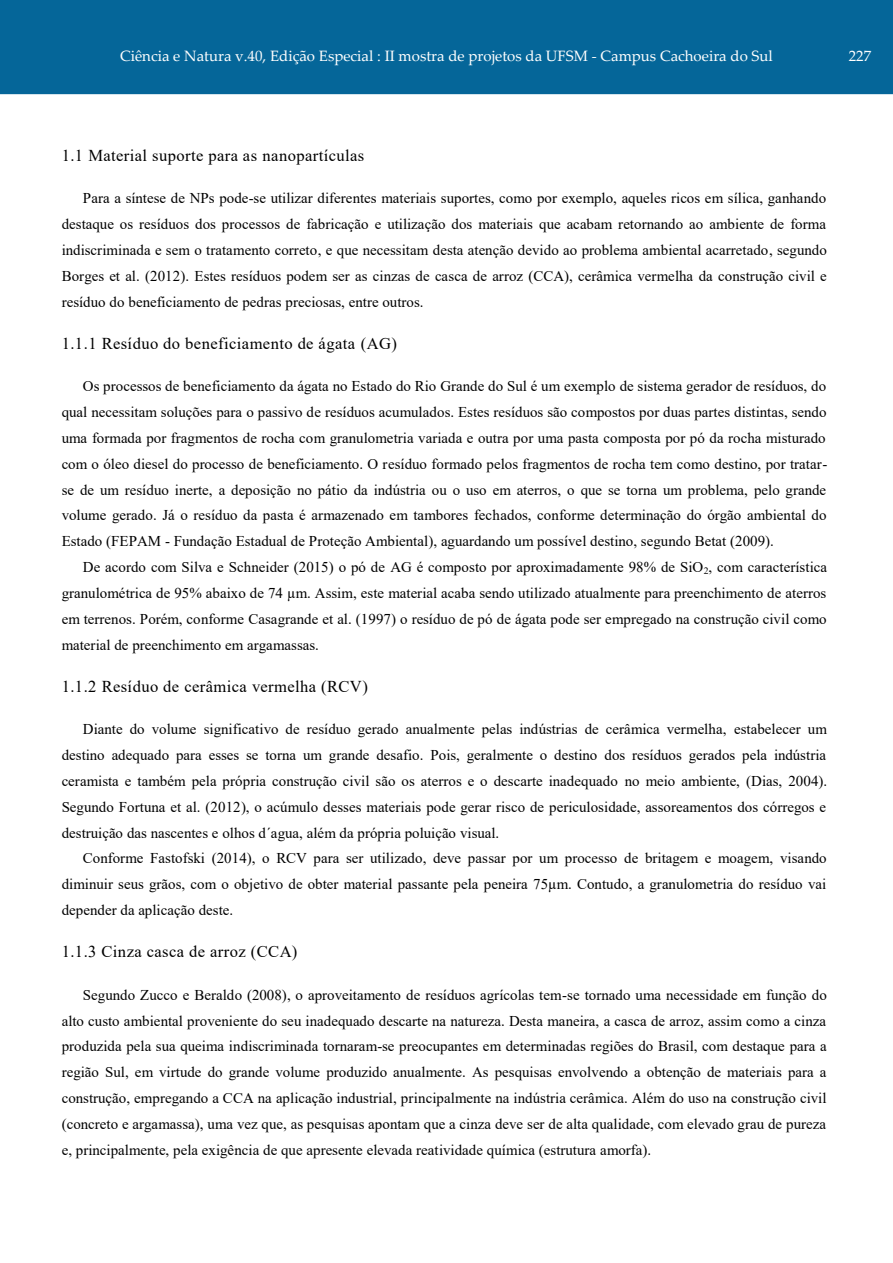
<style>
.page{position:relative;width:893px;height:1263px;background:#fff}
.page>*{position:absolute;margin:0;border:0;box-sizing:border-box;transform-origin:0 0}
.t1{font:16.5px "Times New Roman";letter-spacing:.02em;color:#000}
.t2{font:15px/26px "Times New Roman";color:#000;text-align:justify}
.t3{font:15px "Palatino Linotype";color:#fff}
</style>
<div class="page">
<div style="left:0;top:0;width:893px;height:94px;background:#056699"></div>
<p class="t3" style="left:120px;top:45px;width:654px">Ciência e Natura v.40, Edição Especial : II mostra de projetos da UFSM - Campus Cachoeira do Sul</p>
<p class="t3" style="left:849px;top:45px;width:24px">227</p>
<p class="t1" style="left:62px;top:144px;width:304px">1.1 Material suporte para as nanopartículas</p>
<p class="t2" style="left:62px;top:185px;width:767px;text-indent:21px">Para a síntese de NPs pode-se utilizar diferentes materiais suportes, como por exemplo, aqueles ricos em sílica, ganhando destaque os resíduos dos processos de fabricação e utilização dos materiais que acabam retornando ao ambiente de forma indiscriminada e sem o tratamento correto, e que necessitam desta atenção devido ao problema ambiental acarretado, segundo Borges et al. (2012). Estes resíduos podem ser as cinzas de casca de arroz (CCA), cerâmica vermelha da construção civil e resíduo do beneficiamento de pedras preciosas, entre outros.</p>
<p class="t1" style="left:62px;top:331px;width:337px">1.1.1 Resíduo do beneficiamento de ágata (AG)</p>
<p class="t2" style="left:83px;top:372px;width:745px">Os processos de beneficiamento da ágata no Estado do Rio Grande do Sul é um exemplo de sistema gerador de resíduos, do</p>
<p class="t2" style="left:62px;top:398px;width:766px">qual necessitam soluções para o passivo de resíduos acumulados. Estes resíduos são compostos por duas partes distintas, sendo</p>
<p class="t2" style="left:62px;top:424px;width:766px">uma formada por fragmentos de rocha com granulometria variada e outra por uma pasta composta por pó da rocha misturado</p>
<p class="t2" style="left:62px;top:450px;width:767px">com o óleo diesel do processo de beneficiamento. O resíduo formado pelos fragmentos de rocha tem como destino, por tratar-</p>
<p class="t2" style="left:62px;top:476px;width:766px">se de um resíduo inerte, a deposição no pátio da indústria ou o uso em aterros, o que se torna um problema, pelo grande</p>
<p class="t2" style="left:62px;top:502px;width:766px">volume gerado. Já o resíduo da pasta é armazenado em tambores fechados, conforme determinação do órgão ambiental do</p>
<p class="t2" style="left:62px;top:528px;width:714px">Estado (FEPAM - Fundação Estadual de Proteção Ambiental), aguardando um possível destino, segundo Betat (2009).</p>
<p class="t2" style="left:83px;top:554px;width:746px">De acordo com Silva e Schneider (2015) o pó de AG é composto por aproximadamente 98% de SiO<sub>2</sub>, com característica</p>
<p class="t2" style="left:62px;top:580px;width:766px">granulométrica de 95% abaixo de 74 µm. Assim, este material acaba sendo utilizado atualmente para preenchimento de aterros</p>
<p class="t2" style="left:62px;top:605px;width:767px">em terrenos. Porém, conforme Casagrande et al. (1997) o resíduo de pó de ágata pode ser empregado na construção civil como</p>
<p class="t2" style="left:62px;top:631px;width:259px">material de preenchimento em argamassas.</p>
<p class="t1" style="left:62px;top:675px;width:308px">1.1.2 Resíduo de cerâmica vermelha (RCV)</p>
<p class="t2" style="left:83px;top:716px;width:746px">Diante do volume significativo de resíduo gerado anualmente pelas indústrias de cerâmica vermelha, estabelecer um</p>
<p class="t2" style="left:62px;top:742px;width:766px">destino adequado para esses se torna um grande desafio. Pois, geralmente o destino dos resíduos gerados pela indústria</p>
<p class="t2" style="left:62px;top:767px;width:767px">ceramista e também pela própria construção civil são os aterros e o descarte inadequado no meio ambiente, (Dias, 2004).</p>
<p class="t2" style="left:62px;top:793px;width:766px">Segundo Fortuna et al. (2012), o acúmulo desses materiais pode gerar risco de periculosidade, assoreamentos dos córregos e</p>
<p class="t2" style="left:62px;top:819px;width:439px">destruição das nascentes e olhos d´agua, além da própria poluição visual.</p>
<p class="t2" style="left:83px;top:845px;width:745px">Conforme Fastofski (2014), o RCV para ser utilizado, deve passar por um processo de britagem e moagem, visando</p>
<p class="t2" style="left:62px;top:871px;width:766px">diminuir seus grãos, com o objetivo de obter material passante pela peneira 75µm. Contudo, a granulometria do resíduo vai</p>
<p class="t2" style="left:62px;top:897px;width:173px">depender da aplicação deste.</p>
<p class="t1" style="left:62px;top:940px;width:237px">1.1.3 Cinza casca de arroz (CCA)</p>
<p class="t2" style="left:62px;top:981px;width:767px;text-indent:21px">Segundo Zucco e Beraldo (2008), o aproveitamento de resíduos agrícolas tem-se tornado uma necessidade em função do alto custo ambiental proveniente do seu inadequado descarte na natureza. Desta maneira, a casca de arroz, assim como a cinza produzida pela sua queima indiscriminada tornaram-se preocupantes em determinadas regiões do Brasil, com destaque para a região Sul, em virtude do grande volume produzido anualmente. As pesquisas envolvendo a obtenção de materiais para a construção, empregando a CCA na aplicação industrial, principalmente na indústria cerâmica. Além do uso na construção civil (concreto e argamassa), uma vez que, as pesquisas apontam que a cinza deve ser de alta qualidade, com elevado grau de pureza e, principalmente, pela exigência de que apresente elevada reatividade química (estrutura amorfa).</p>
</div>
